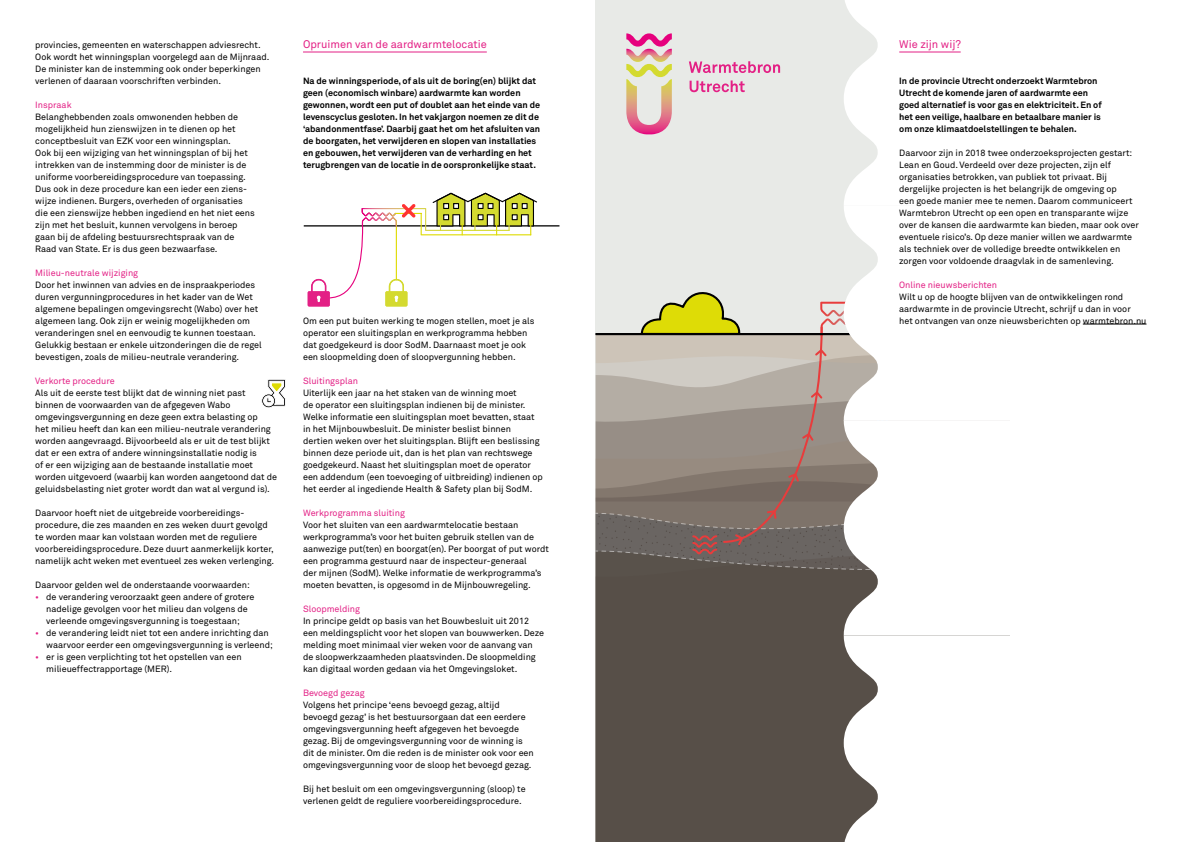
<style>
.page{position:relative;width:1191px;height:842px;background:#fff}
.page>*{position:absolute;margin:0;border:0;box-sizing:border-box;transform-origin:0 0}
.t1{font:11px "Akkurat";color:#e32085}
.t2{font:9px/12px "Akkurat";color:#000}
.t3{font:700 9px/12px "Akkurat";color:#000}
.t4{font:9px "Akkurat";color:#e32085}
.s1{color:#e32085}
</style>
<div class="page">
<div style="left:596px;top:0;width:595px;height:842px;background:#e8eae7"></div>
<div style="left:595px;top:570px;width:248px;height:272px;background:#574f48"></div>
<svg style="left:595px;top:224px;width:248px;height:346px"></svg>
<hr style="left:595px;top:333px;width:596px;height:2px;background:#020203">
<hr style="left:303px;top:52px;width:184px;height:1px;background:#e32085">
<div style="left:844px;top:0;width:347px;height:206px;background:#fff"></div>
<div style="left:843px;top:206px;width:348px;height:214px;background:#fff"></div>
<div style="left:843px;top:420px;width:348px;height:215px;background:#fff"></div>
<div style="left:843px;top:635px;width:348px;height:207px;background:#fff"></div>
<hr style="left:304px;top:225px;width:255px;height:2px;background:#000">
<hr style="left:899px;top:52px;width:61px;height:1px;background:#e32085">
<hr style="left:1082px;top:324px;width:64px;height:1px;background:#000">
<svg style="left:689px;top:80px;width:55px;height:12px"></svg>
<svg style="left:689px;top:61px;width:91px;height:12px"></svg>
<svg style="left:626px;top:33px;width:46px;height:101px"></svg>
<svg style="left:308px;top:193px;width:229px;height:113px"></svg>
<svg style="left:261px;top:379px;width:25px;height:29px"></svg>
<p class="t2" style="left:35px;top:39px;width:235px">provincies, gemeenten en waterschappen adviesrecht.<br>Ook wordt het winningsplan voorgelegd aan de Mijnraad.<br>De minister kan de instemming ook onder beperkingen verlenen of daaraan voorschriften verbinden.</p>
<p class="t4" style="left:35px;top:99px;width:38px">Inspraak</p>
<p class="t2" style="left:35px;top:111px;width:221px">Belanghebbenden zoals omwonenden hebben de mogelijkheid hun zienswijzen in te dienen op het conceptbesluit van EZK voor een winningsplan.<br>Ook bij een wijziging van het winningsplan of bij het intrekken van de instemming door de minister is de uniforme voorbereidingsprocedure van toepassing.<br>Dus ook in deze procedure kan een ieder een ziens&shy;wijze indienen. Burgers, overheden of organisaties die een zienswijze hebben ingediend en het niet eens zijn met het besluit, kunnen vervolgens in beroep gaan bij de afdeling bestuursrechtspraak van de Raad van State. Er is dus geen bezwaarfase.</p>
<p class="t4" style="left:35px;top:267px;width:104px">Milieu-neutrale wijziging</p>
<p class="t2" style="left:35px;top:279px;width:228px">Door het inwinnen van advies en de inspraakperiodes duren vergunningprocedures in het kader van de Wet algemene bepalingen omgevingsrecht (Wabo) over het algemeen lang. Ook zijn er weinig mogelijkheden om veranderingen snel en eenvoudig te kunnen toestaan.<br>Gelukkig bestaan er enkele uitzonderingen die de regel bevestigen, zoals de milieu-neutrale verandering.</p>
<p class="t4" style="left:35px;top:375px;width:81px">Verkorte procedure</p>
<p class="t2" style="left:35px;top:387px;width:243px">Als uit de eerste test blijkt dat de winning niet past<br>binnen de voorwaarden van de afgegeven Wabo omgevingsvergunning en deze geen extra belasting op<br>het milieu heeft dan kan een milieu-neutrale verandering worden aangevraagd. Bijvoorbeeld als er uit de test blijkt dat er een extra of andere winningsinstallatie nodig is<br>of er een wijziging aan de bestaande installatie moet worden uitgevoerd (waarbij kan worden aangetoond dat de geluidsbelasting niet groter wordt dan wat al vergund is).</p>
<p class="t2" style="left:35px;top:507px;width:240px">Daarvoor hoeft niet de uitgebreide voorbereidings&shy;procedure, die zes maanden en zes weken duurt gevolgd te worden maar kan volstaan worden met de reguliere voorbereidingsprocedure. Deze duurt aanmerkelijk korter, namelijk acht weken met eventueel zes weken verlenging.</p>
<p class="t2" style="left:35px;top:579px;width:216px">Daarvoor gelden wel de onderstaande voorwaarden:</p>
<p class="t2" style="left:35px;top:591px;width:221px;text-align:center"><span class="s1">•</span> de verandering veroorzaakt geen andere of grotere nadelige gevolgen voor het milieu dan volgens de verleende omgevingsvergunning is toegestaan;</p>
<p class="t2" style="left:46px;top:627px;width:228px;text-indent:-11px"><span class="s1">•</span> de verandering leidt niet tot een andere inrichting dan waarvoor eerder een omgevingsvergunning is verleend;</p>
<p class="t2" style="left:46px;top:651px;width:197px;text-indent:-11px"><span class="s1">•</span> er is geen verplichting tot het opstellen van een milieueffectrapportage (MER).</p>
<p class="t1" style="left:303px;top:37px;width:185px">Opruimen van de aardwarmtelocatie</p>
<p class="t3" style="left:303px;top:75px;width:239px">Na de winningsperiode, of als uit de boring(en) blijkt dat geen (economisch winbare) aardwarmte kan worden gewonnen, wordt een put of doublet aan het einde van de levenscyclus gesloten. In het vakjargon noemen ze dit de ‘abandonmentfase’. Daarbij gaat het om het afsluiten van de boorgaten, het verwijderen en slopen van installaties en gebouwen, het verwijderen van de verharding en het terugbrengen van de locatie in de oorspronkelijke staat.</p>
<p class="t2" style="left:303px;top:315px;width:233px">Om een put buiten werking te mogen stellen, moet je als operator een sluitingsplan en werkprogramma hebben dat goedgekeurd is door SodM. Daarnaast moet je ook een sloopmelding doen of sloopvergunning hebben.</p>
<p class="t4" style="left:303px;top:375px;width:57px">Sluitingsplan</p>
<p class="t2" style="left:303px;top:387px;width:241px">Uiterlijk een jaar na het staken van de winning moet<br>de operator een sluitingsplan indienen bij de minister.<br>Welke informatie een sluitingsplan moet bevatten, staat in het Mijnbouwbesluit. De minister beslist binnen dertien weken over het sluitingsplan. Blijft een beslissing binnen deze periode uit, dan is het plan van rechtswege goedgekeurd. Naast het sluitingsplan moet de operator een addendum (een toevoeging of uitbreiding) indienen op het eerder al ingediende Health &amp; Safety plan bij SodM.</p>
<p class="t4" style="left:303px;top:507px;width:103px">Werkprogramma sluiting</p>
<p class="t2" style="left:303px;top:519px;width:247px">Voor het sluiten van een aardwarmtelocatie bestaan werkprogramma’s voor het buiten gebruik stellen van de aanwezige put(ten) en boorgat(en). Per boorgat of put wordt een programma gestuurd naar de inspecteur-generaal<br>der mijnen (SodM). Welke informatie de werkprogramma’s moeten bevatten, is opgesomd in de Mijnbouwregeling.</p>
<p class="t4" style="left:303px;top:603px;width:59px">Sloopmelding</p>
<p class="t2" style="left:303px;top:615px;width:243px">In principe geldt op basis van het Bouwbesluit uit 2012 een meldingsplicht voor het slopen van bouwwerken. Deze melding moet minimaal vier weken voor de aanvang van de sloopwerkzaamheden plaatsvinden. De sloopmelding kan digitaal worden gedaan via het Omgevingsloket.</p>
<p class="t4" style="left:303px;top:687px;width:63px">Bevoegd gezag</p>
<p class="t2" style="left:303px;top:699px;width:232px">Volgens het principe ‘eens bevoegd gezag, altijd bevoegd gezag’ is het bestuursorgaan dat een eerdere omgevingsvergunning heeft afgegeven het bevoegde gezag. Bij de omgevingsvergunning voor de winning is dit de minister. Om die reden is de minister ook voor een omgevingsvergunning voor de sloop het bevoegd gezag.</p>
<p class="t2" style="left:303px;top:783px;width:224px">Bij het besluit om een omgevingsvergunning (sloop) te verlenen geldt de reguliere voorbereidingsprocedure.</p>
<p class="t1" style="left:899px;top:37px;width:63px">Wie zijn wij?</p>
<p class="t3" style="left:899px;top:75px;width:204px">In de provincie Utrecht onderzoekt Warmtebron Utrecht de komende jaren of aardwarmte een goed alternatief is voor gas en elektriciteit. En of het een veilige, haalbare en betaalbare manier is om onze klimaatdoelstellingen te behalen.</p>
<p class="t2" style="left:899px;top:147px;width:241px">Daarvoor zijn in 2018 twee onderzoeksprojecten gestart:<br>Lean en Goud. Verdeeld over deze projecten, zijn elf organisaties betrokken, van publiek tot privaat. Bij dergelijke projecten is het belangrijk de omgeving op<br>een goede manier mee te nemen. Daarom communiceert Warmtebron Utrecht op een open en transparante wijze over de kansen die aardwarmte kan bieden, maar ook over eventuele risico’s. Op deze manier willen we aardwarmte als techniek over de volledige breedte ontwikkelen en zorgen voor voldoende draagvlak in de samenleving.</p>
<p class="t4" style="left:899px;top:279px;width:99px">Online nieuwsberichten</p>
<p class="t2" style="left:899px;top:291px;width:249px">Wilt u op de hoogte blijven van de ontwikkelingen rond aardwarmte in de provincie Utrecht, schrijf u dan in voor het ontvangen van onze nieuwsberichten op warmtebron.nu</p>
</div>
